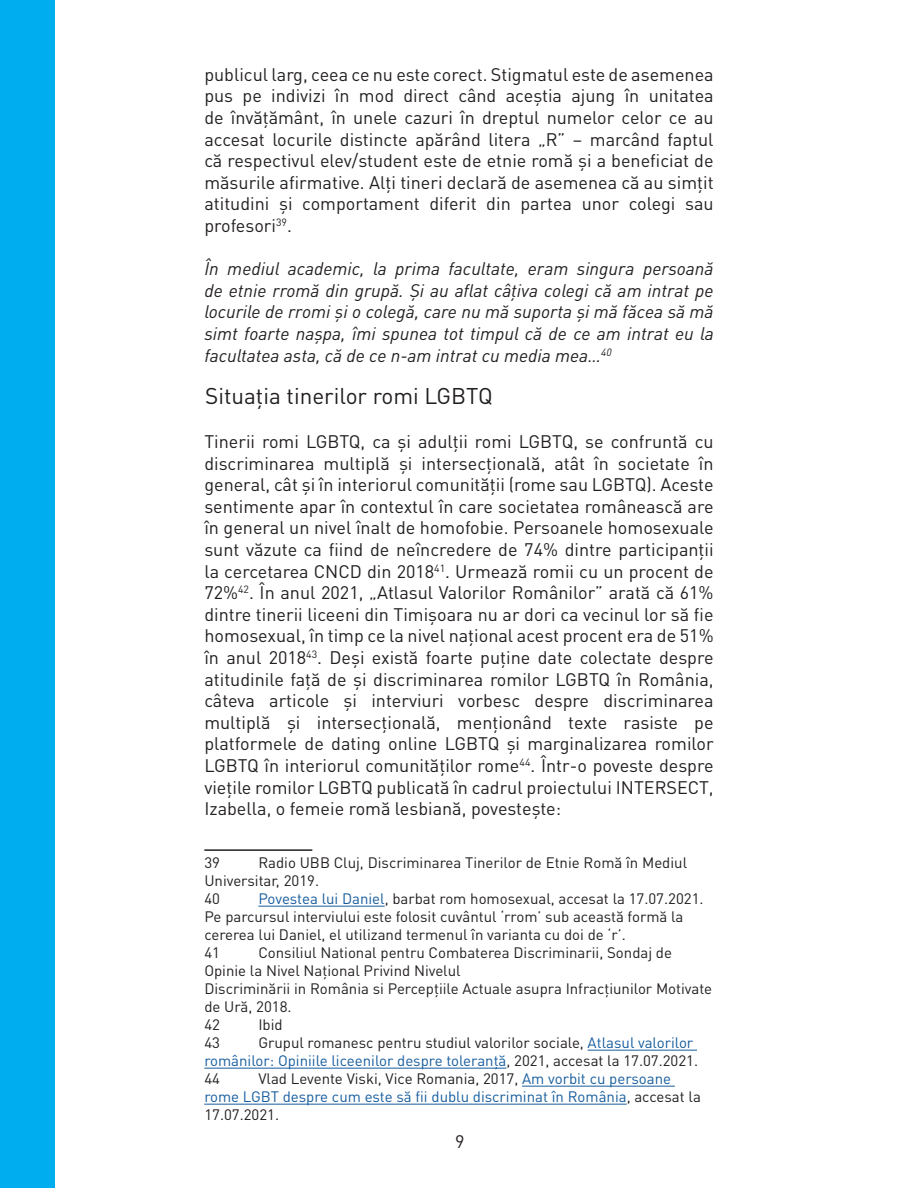
<style>
.page{position:relative;width:918px;height:1188px;background:#fff}
.page>*{position:absolute;margin:0;border:0;box-sizing:border-box;transform-origin:0 0}
.t1{font:22.5px "DIN Pro";color:#231f20}
.t2{font:18px/21.6px "DIN Pro";color:#231f20;text-align:justify}
.t3{font:italic 18px/21.6px "DIN Pro";color:#231f20;text-align:justify}
.t4{font:15px/18px "DIN Pro";color:#231f20}
.t5{font:15px/18px "DIN Pro";color:#175d9e}
.s1{color:#175d9e}
.s2{color:#231f20}
</style>
<div class="page">
<div style="left:0;top:0;width:54px;height:1188px;background:#00aeef"></div>
<hr style="left:204px;top:849px;width:108px;height:2px;background:#231f20">
<hr style="left:258px;top:906px;width:127px;height:1px;background:#175d9e">
<hr style="left:588px;top:1050px;width:109px;height:1px;background:#175d9e">
<hr style="left:204px;top:1068px;width:302px;height:1px;background:#175d9e">
<hr style="left:522px;top:1086px;width:153px;height:1px;background:#175d9e">
<hr style="left:204px;top:1104px;width:423px;height:1px;background:#175d9e">
<p class="t2" style="left:204px;top:63px;width:511px">publicul larg, ceea ce nu este corect. Stigmatul este de asemenea pus pe indivizi în mod direct când aceștia ajung în unitatea de învățământ, în unele cazuri în dreptul numelor celor ce au accesat locurile distincte apărând litera „R” – marcând faptul că respectivul elev/student este de etnie romă și a beneficiat de măsurile afirmative. Alți tineri declară de asemenea că au simțit atitudini și comportament diferit din partea unor colegi sau profesori<sup>39</sup>.</p>
<p class="t3" style="left:204px;top:256px;width:511px">În mediul academic, la prima facultate, eram singura persoană de etnie rromă din grupă. Și au aflat câțiva colegi că am intrat pe locurile de rromi și o colegă, care nu mă suporta și mă făcea să mă simt foarte nașpa, îmi spunea tot timpul că de ce am intrat eu la facultatea asta, că de ce n-am intrat cu media mea…<sup>40</sup></p>
<p class="t1" style="left:205px;top:381px;width:289px">Situația tinerilor romi LGBTQ</p>
<p class="t2" style="left:204px;top:430px;width:511px">Tinerii romi LGBTQ, ca și adulții romi LGBTQ, se confruntă cu discriminarea multiplă și intersecțională, atât în societate în general, cât și în interiorul comunității (rome sau LGBTQ). Aceste sentimente apar în contextul în care societatea românească are în general un nivel înalt de homofobie. Persoanele homosexuale sunt văzute ca fiind de neîncredere de 74% dintre participanții la cercetarea CNCD din 2018<sup>41</sup>. Urmează romii cu un procent de 72%<sup>42</sup>. În anul 2021, „Atlasul Valorilor Românilor” arată că 61% dintre tinerii liceeni din Timișoara nu ar dori ca vecinul lor să fie homosexual, în timp ce la nivel național acest procent era de 51% în anul 2018<sup>43</sup>. Deși există foarte puține date colectate despre atitudinile față de și discriminarea romilor LGBTQ în România, câteva articole și interviuri vorbesc despre discriminarea multiplă și intersecțională, menționând texte rasiste pe platformele de dating online LGBTQ și marginalizarea romilor LGBTQ în interiorul comunităților rome<sup>44</sup>. Într-o poveste despre viețile romilor LGBTQ publicată în cadrul proiectului INTERSECT, Izabella, o femeie romă lesbiană, povestește:</p>
<p class="t4" style="left:204px;top:853px;width:17px">39</p>
<p class="t4" style="left:204px;top:853px;width:484px;text-indent:54px">Radio UBB Cluj, Discriminarea Tinerilor de Etnie Romă în Mediul<br>Universitar, 2019.</p>
<p class="t4" style="left:204px;top:889px;width:17px">40</p>
<p class="t4" style="left:204px;top:889px;width:501px;text-indent:54px"><span class="s1">Povestea lui Daniel</span>, barbat rom homosexual, accesat la 17.07.2021.<br>Pe parcursul interviului este folosit cuvântul ‘rrom’ sub această formă la cererea lui Daniel, el utilizand termenul în varianta cu doi de ‘r’.</p>
<p class="t4" style="left:204px;top:943px;width:17px">41</p>
<p class="t4" style="left:204px;top:943px;width:469px;text-indent:54px">Consiliul National pentru Combaterea Discriminarii, Sondaj de<br>Opinie la Nivel Național Privind Nivelul</p>
<p class="t4" style="left:204px;top:979px;width:509px">Discriminării in România si Percepțiile Actuale asupra Infracțiunilor Motivate de Ură, 2018.</p>
<p class="t4" style="left:204px;top:1015px;width:17px">42</p>
<p class="t4" style="left:258px;top:1015px;width:26px">Ibid</p>
<p class="t4" style="left:204px;top:1033px;width:17px">43</p>
<p class="t4" style="left:204px;top:1033px;width:495px;text-indent:54px">Grupul romanesc pentru studiul valorilor sociale, <span class="s1">Atlasul valorilor românilor: Opiniile liceenilor despre toleranță</span>, 2021, accesat la 17.07.2021.</p>
<p class="t4" style="left:204px;top:1069px;width:17px">44</p>
<p class="t5" style="left:204px;top:1069px;width:498px;text-indent:54px"><span class="s2">Vlad Levente Viski, Vice Romania, 2017,</span> Am vorbit cu persoane rome LGBT despre cum este să fii dublu discriminat în România<span class="s2">, accesat la<br>17.07.2021.</span></p>
<p class="t2" style="left:455px;top:1130px;width:11px">9</p>
</div>
